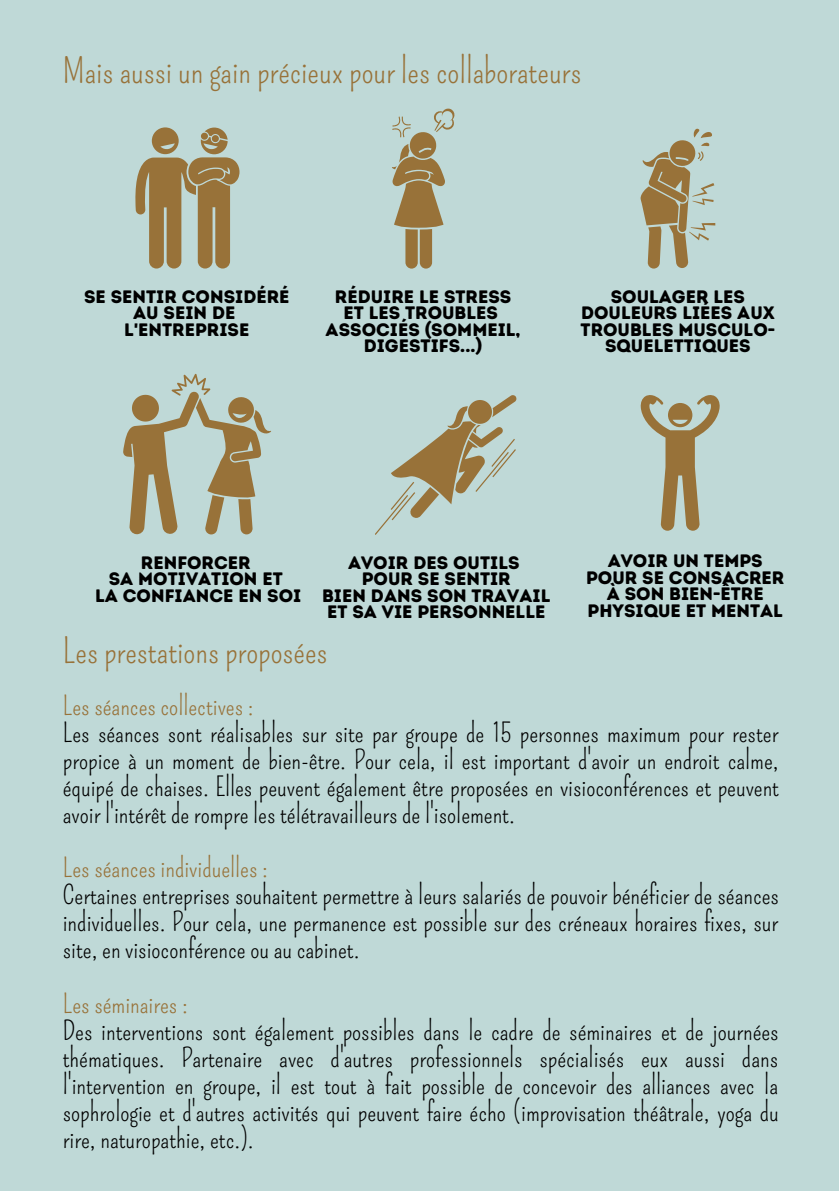
<style>
.page{position:relative;width:839px;height:1191px;background:#fff}
.page>*{position:absolute;margin:0;border:0;box-sizing:border-box;transform-origin:0 0}
.t1{font:34px "Pompiere";color:#987239}
.t2{font:26px/27px "Pompiere";color:#000;text-align:justify}
.t3{font:26px "Pompiere";color:#987239}
.t4{font:18px/16.6px "Intro Rust Base";color:#000;text-align:center}
</style>
<div class="page">
<div style="left:0;top:0;width:838px;height:1191px;background:#bfd9d7"></div>
<svg style="left:375px;top:395px;width:142px;height:140px"></svg>
<svg style="left:135px;top:127px;width:104px;height:142px"></svg>
<svg style="left:640px;top:128px;width:75px;height:141px"></svg>
<svg style="left:392px;top:108px;width:63px;height:161px"></svg>
<svg style="left:123px;top:374px;width:148px;height:160px"></svg>
<svg style="left:640px;top:395px;width:80px;height:136px"></svg>
<p class="t1" style="left:63px;top:51px;width:520px">Mais aussi un gain précieux pour les collaborateurs</p>
<p class="t4" style="left:84px;top:288px;width:207px">SE SENTIR CONSIDÉRÉ</p>
<p class="t4" style="left:133px;top:304px;width:104px">AU SEIN DE</p>
<p class="t4" style="left:124px;top:321px;width:126px">L'ENTREPRISE</p>
<p class="t4" style="left:335px;top:288px;width:178px">RÉDUIRE LE STRESS</p>
<p class="t4" style="left:343px;top:304px;width:156px">ET LES TROUBLES</p>
<p class="t4" style="left:325px;top:321px;width:197px">ASSOCIÉS (SOMMEIL,<br>DIGESTIFS...)</p>
<p class="t4" style="left:580px;top:288px;width:196px">SOULAGER LES<br>DOULEURS LIÉES AUX<br>TROUBLES MUSCULO-<br>SQUELETTIQUES</p>
<p class="t4" style="left:141px;top:554px;width:111px">RENFORCER</p>
<p class="t4" style="left:109px;top:571px;width:176px">SA MOTIVATION ET</p>
<p class="t4" style="left:95px;top:587px;width:208px">LA CONFIANCE EN SOI</p>
<p class="t4" style="left:348px;top:554px;width:173px">AVOIR DES OUTILS</p>
<p class="t4" style="left:362px;top:571px;width:150px">POUR SE SENTIR</p>
<p class="t4" style="left:322px;top:587px;width:230px">BIEN DANS SON TRAVAIL</p>
<p class="t4" style="left:327px;top:604px;width:220px">ET SA VIE PERSONNELLE</p>
<p class="t1" style="left:63px;top:631px;width:266px">Les prestations proposées</p>
<p class="t4" style="left:607px;top:553px;width:156px">AVOIR UN TEMPS</p>
<p class="t4" style="left:586px;top:569px;width:200px">POUR SE CONSACRER</p>
<p class="t4" style="left:587px;top:586px;width:197px">À SON BIEN-ÊTRE<br>PHYSIQUE ET MENTAL</p>
<p class="t3" style="left:63px;top:691px;width:192px">Les séances collectives :</p>
<p class="t2" style="left:63px;top:720px;width:717px">Les séances sont réalisables sur site par groupe de 15 personnes maximum pour rester propice à un moment de bien-être. Pour cela, il est important d'avoir un endroit calme, équipé de chaises. Elles peuvent également être proposées en visioconférences et peuvent avoir l'intérêt de rompre les télétravailleurs de l'isolement.</p>
<p class="t3" style="left:63px;top:853px;width:207px">Les séances individuelles :</p>
<p class="t2" style="left:63px;top:882px;width:717px">Certaines entreprises souhaitent permettre à leurs salariés de pouvoir bénéficier de séances individuelles. Pour cela, une permanence est possible sur des créneaux horaires fixes, sur site, en visioconférence ou au cabinet.</p>
<p class="t3" style="left:63px;top:988px;width:127px">Les séminaires :</p>
<p class="t2" style="left:63px;top:1017px;width:717px">Des interventions sont également possibles dans le cadre de séminaires et de journées thématiques. Partenaire avec d'autres professionnels spécialisés eux aussi dans l'intervention en groupe, il est tout à fait possible de concevoir des alliances avec la sophrologie et d'autres activités qui peuvent faire écho (improvisation théâtrale, yoga du rire, naturopathie, etc.).</p>
</div>
